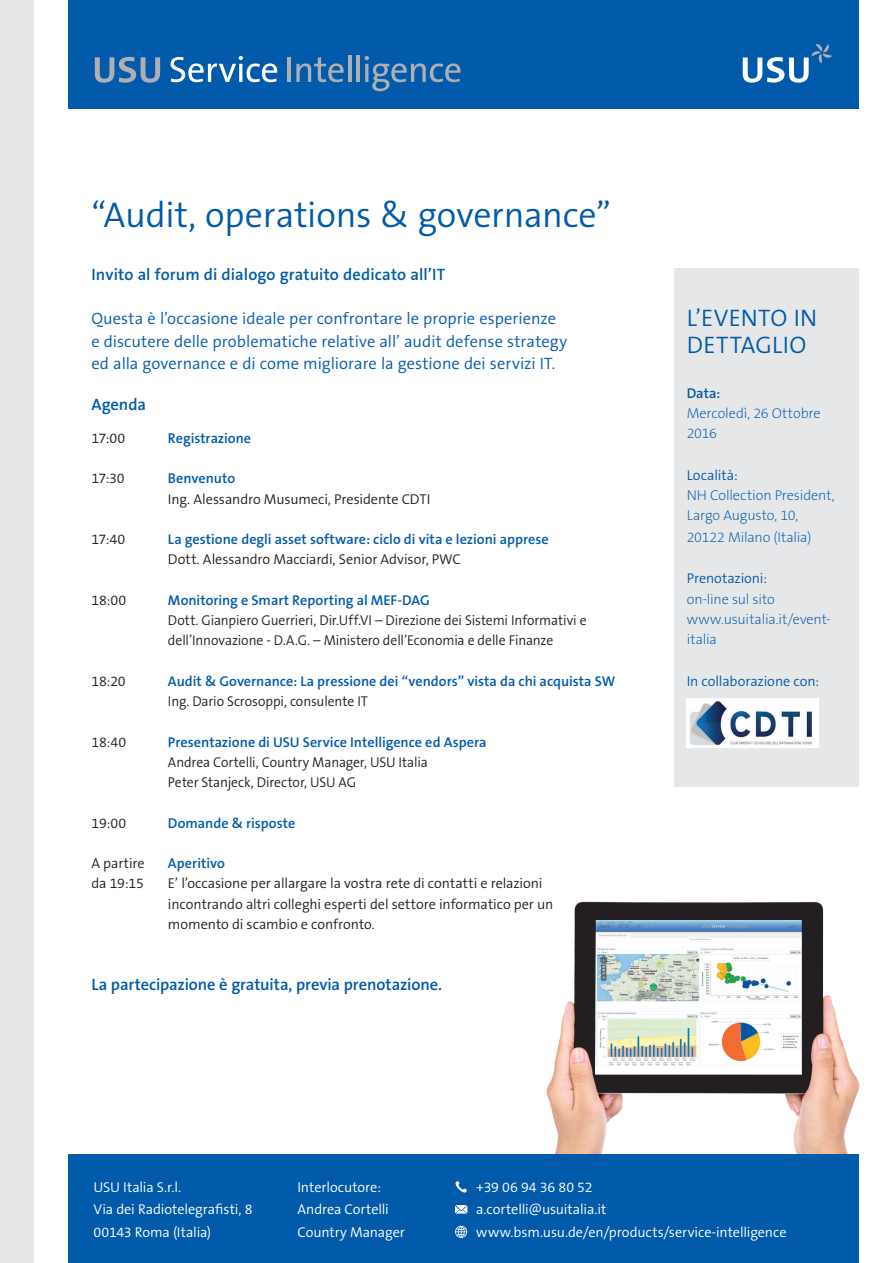
<style>
.page{position:relative;width:893px;height:1263px;background:#fff}
.page>*{position:absolute;margin:0;border:0;box-sizing:border-box;transform-origin:0 0}
.t1{font:300 36px "The Sans B4";letter-spacing:-.005em;color:#015aaa}
.t2{font:300 24px/27px "The Sans B4";letter-spacing:.015em;color:#015aaa}
.t3{font:300 16.5px/22.5px "The Sans B4";letter-spacing:.005em;color:#015aaa}
.t4{font:600 16.5px "The Sans B6";color:#015aaa}
.t5{font:300 14.25px/20.2px "The Sans B4";letter-spacing:-.005em;color:#231f20}
.t6{font:600 14.25px "The Sans B6";color:#015aaa}
.t7{font:300 14.25px/20.2px "The Sans B4";letter-spacing:-.005em;color:#231f20;scale:.96 1}
.t8{font:300 14.25px/22.5px "The Sans B4";letter-spacing:-.01em;color:#fff}
.t9{font:200 14.25px/20.2px "The Sans B2";letter-spacing:-.01em;color:#015aaa}
.t10{font:300 14.25px "The Sans B4";letter-spacing:-.005em;color:#015aaa}
</style>
<div class="page">
<img style="left:546px;top:902px;width:314px;height:252px">
<div style="left:0;top:0;width:34px;height:1263px;background:#e6e7e9"></div>
<div style="left:68px;top:0;width:791px;height:108px;background:#015aaa"></div>
<svg style="left:743px;top:44px;width:89px;height:39px"></svg>
<svg style="left:95px;top:57px;width:65px;height:26px"></svg>
<svg style="left:171px;top:56px;width:106px;height:26px"></svg>
<hr style="left:287px;top:57px;width:4px;height:25px;background:#aeafb3">
<svg style="left:296px;top:57px;width:48px;height:25px"></svg>
<hr style="left:348px;top:55px;width:3px;height:27px;background:#aeafb3">
<hr style="left:356px;top:55px;width:4px;height:27px;background:#aeafb3">
<svg style="left:365px;top:56px;width:96px;height:35px"></svg>
<div style="left:68px;top:1154px;width:791px;height:109px;background:#015aaa"></div>
<svg style="left:455px;top:1181px;width:12px;height:11px"></svg>
<svg style="left:455px;top:1226px;width:12px;height:12px"></svg>
<svg style="left:455px;top:1205px;width:12px;height:8px"></svg>
<div style="left:674px;top:268px;width:185px;height:519px;background:#e6e7e9"></div>
<img style="left:687px;top:699px;width:131px;height:48px">
<h1 class="t1" style="left:91px;top:196px;width:521px">“Audit, operations &amp; governance”</h1>
<p class="t4" style="left:91px;top:265px;width:355px">Invito al forum di dialogo gratuito dedicato all’IT</p>
<p class="t3" style="left:91px;top:308px;width:477px">Questa è l’occasione ideale per confrontare le proprie esperienze e discutere delle problematiche relative all’ audit defense strategy ed alla governance e di come migliorare la gestione dei servizi IT.</p>
<p class="t4" style="left:91px;top:396px;width:56px">Agenda</p>
<p class="t5" style="left:91px;top:428px;width:35px">17:00</p>
<p class="t6" style="left:168px;top:431px;width:85px">Registrazione</p>
<p class="t5" style="left:91px;top:469px;width:35px">17:30</p>
<p class="t6" style="left:168px;top:471px;width:69px">Benvenuto</p>
<p class="t5" style="left:168px;top:489px;width:264px">Ing. Alessandro Musumeci, Presidente CDTI</p>
<p class="t5" style="left:91px;top:530px;width:35px">17:40</p>
<p class="t6" style="left:168px;top:532px;width:382px">La gestione degli asset software: ciclo di vita e lezioni apprese</p>
<p class="t5" style="left:168px;top:550px;width:295px">Dott. Alessandro Macciardi, Senior Advisor, PWC</p>
<p class="t5" style="left:91px;top:590px;width:36px">18:00</p>
<p class="t6" style="left:168px;top:593px;width:263px">Monitoring e Smart Reporting al MEF-DAG</p>
<p class="t7" style="left:168px;top:611px;width:438px">Dott. Gianpiero Guerrieri, Dir.Uff.VI – Direzione dei Sistemi Informativi e dell’Innovazione - D.A.G. – Ministero dell’Economia e delle Finanze</p>
<p class="t5" style="left:91px;top:671px;width:36px">18:20</p>
<p class="t6" style="left:168px;top:674px;width:449px">Audit &amp; Governance: La pressione dei “vendors” vista da chi acquista SW</p>
<p class="t7" style="left:168px;top:692px;width:210px">Ing. Dario Scrosoppi, consulente IT</p>
<p class="t5" style="left:91px;top:732px;width:36px">18:40</p>
<p class="t6" style="left:168px;top:734px;width:320px">Presentazione di USU Service Intelligence ed Aspera</p>
<p class="t7" style="left:168px;top:752px;width:272px">Andrea Cortelli, Country Manager, USU Italia<br>Peter Stanjeck, Director, USU AG</p>
<p class="t5" style="left:91px;top:813px;width:36px">19:00</p>
<p class="t6" style="left:168px;top:815px;width:129px">Domande &amp; risposte</p>
<p class="t5" style="left:91px;top:854px;width:55px">A partire</p>
<p class="t6" style="left:168px;top:856px;width:58px">Aperitivo</p>
<p class="t5" style="left:91px;top:874px;width:54px">da 19:15</p>
<p class="t5" style="left:168px;top:874px;width:387px">E’ l’occasione per allargare la vostra rete di contatti e relazioni incontrando altri colleghi esperti del settore informatico per un momento di scambio e confronto.</p>
<p class="t4" style="left:91px;top:975px;width:352px">La partecipazione è gratuita, previa prenotazione.</p>
<h2 class="t2" style="left:687px;top:305px;width:132px">L’EVENTO IN<br>DETTAGLIO</h2>
<p class="t6" style="left:687px;top:385px;width:35px">Data:</p>
<p class="t9" style="left:687px;top:404px;width:135px">Mercoledì, 26 Ottobre<br>2016</p>
<p class="t10" style="left:687px;top:467px;width:53px">Località:</p>
<p class="t9" style="left:687px;top:486px;width:149px">NH Collection President,<br>Largo Augusto, 10,</p>
<p class="t9" style="left:687px;top:527px;width:126px">20122 Milano (Italia)</p>
<p class="t10" style="left:687px;top:571px;width:82px">Prenotazioni:</p>
<p class="t9" style="left:687px;top:589px;width:146px">on-line sul sito www.usuitalia.it/event&shy;italia</p>
<p class="t10" style="left:687px;top:673px;width:134px">In collaborazione con:</p>
<p class="t8" style="left:94px;top:1176px;width:160px">USU Italia S.r.l.<br>Via dei Radiotelegrafisti, 8<br>00143 Roma (Italia)</p>
<p class="t8" style="left:476px;top:1176px;width:312px">+39 06 94 36 80 52<br>a.cortelli@usuitalia.it www.bsm.usu.de/en/products/service-intelligence</p>
<p class="t8" style="left:297px;top:1176px;width:109px">Interlocutore:<br>Andrea Cortelli<br>Country Manager</p>
</div>
